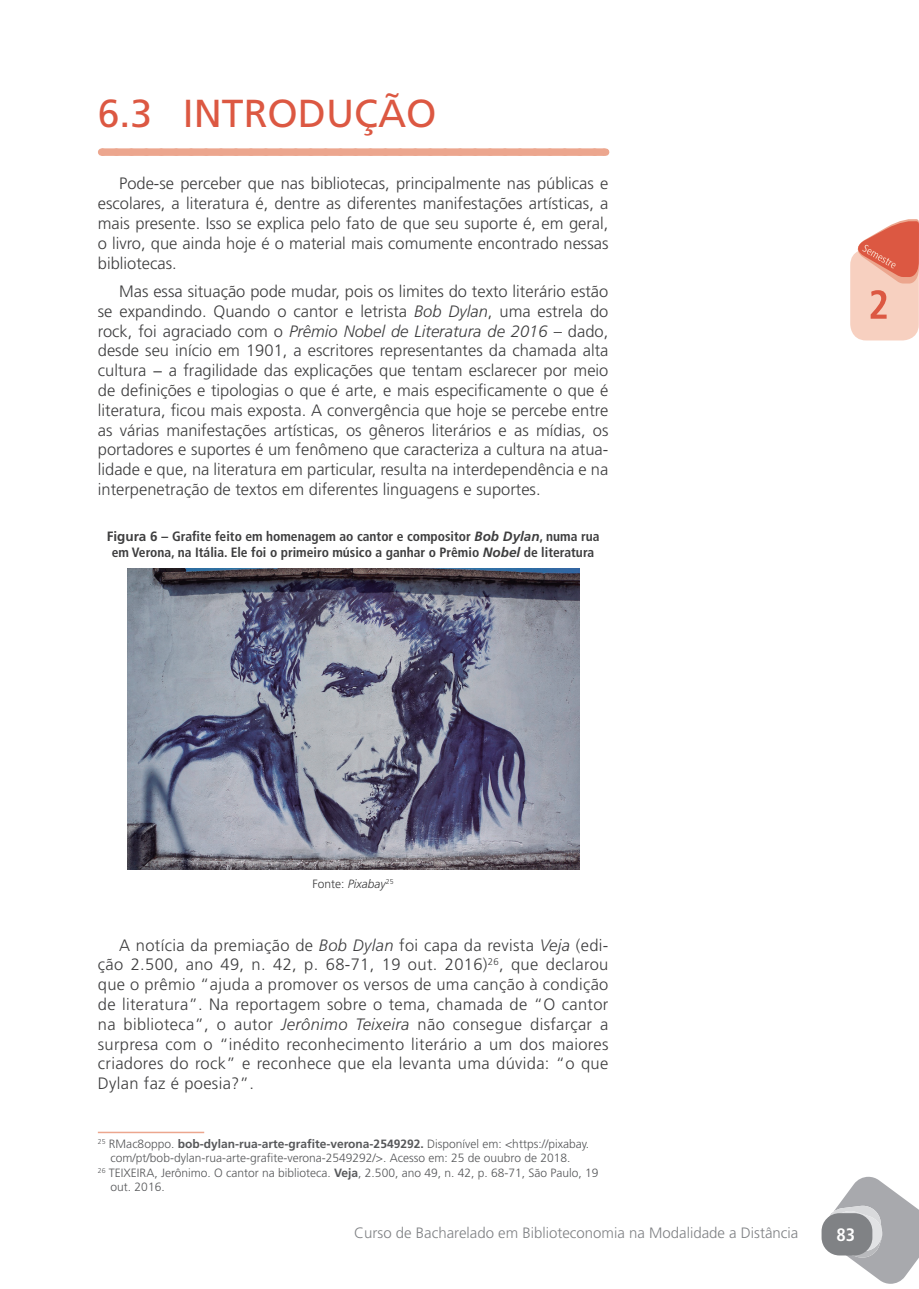
<style>
.page{position:relative;width:919px;height:1289px;background:#fff}
.page>*{position:absolute;margin:0;border:0;box-sizing:border-box;transform-origin:0 0}
.t1{font:39px "Frutiger LT Std";color:#dc5842}
.t2{font:700 condensed 18px "Frutiger LT Std";color:#fff}
.t3{font:300 16.5px/19.8px "Frutiger LT Std";color:#3e3e3f;text-align:justify}
.t4{font:300 15px "Frutiger LT Std";color:#808285}
.t5{font:700 condensed 13.5px/16.2px "Frutiger LT Std";color:#3e3e3f;text-align:center}
.t6{font:300 12px "Frutiger LT Std";color:#57585a}
.t7{font:700 12px "Frutiger LT Std";color:#57585a}
.t8{font:italic 300 12px "Frutiger LT Std";color:#3e3e3f}
.s1{font-style:italic}
.s2{font-stretch:normal}
.s3{font-style:italic;font-stretch:normal}
.s4{font-style:normal}
.s5{font-weight:300}
.s6{font-weight:700}
</style>
<div class="page">
<svg style="left:823px;top:1176px;width:95px;height:107px"></svg>
<div style="left:821px;top:1213px;width:51px;height:42px;background:#808285;border-radius:18px"></div>
<div style="left:850px;top:249px;width:68px;height:91px;background:#f7d0c0;border-radius:16px"></div>
<svg style="left:870px;top:290px;width:16px;height:29px"></svg>
<svg style="left:850px;top:219px;width:68px;height:64px"></svg>
<div style="left:102px;top:148px;width:502px;height:8px;background:#eca68e"></div>
<svg style="left:116px;top:148px;width:481px;height:8px"></svg>
<img style="left:127px;top:568px;width:452px;height:301px">
<hr style="left:98px;top:1131px;width:106px;height:2px;background:#eca68e">
<h1 class="t1" style="left:98px;top:91px;width:340px">6.3 INTRODUÇÃO</h1>
<p class="t3" style="left:98px;top:174px;width:512px;text-indent:21px">Pode-se perceber que nas bibliotecas, principalmente nas públicas e escolares, a literatura é, dentre as diferentes manifestações artísticas, a mais presente. Isso se explica pelo fato de que seu suporte é, em geral, o livro, que ainda hoje é o material mais comumente encontrado nessas bibliotecas.</p>
<p class="t3" style="left:98px;top:282px;width:512px;text-indent:21px">Mas essa situação pode mudar, pois os limites do texto literário estão se expandindo. Quando o cantor e letrista <span class="s1">Bob Dylan</span>, uma estrela do rock, foi agraciado com o <span class="s1">Prêmio Nobel de Literatura de 2016</span> – dado, desde seu início em 1901, a escritores representantes da chamada alta cultura − a fragilidade das explicações que tentam esclarecer por meio de definições e tipologias o que é arte, e mais especificamente o que é literatura, ficou mais exposta. A convergência que hoje se percebe entre as várias manifestações artísticas, os gêneros literários e as mídias, os portadores e suportes é um fenômeno que caracteriza a cultura na atua&shy;lidade e que, na literatura em particular, resulta na interdependência e na interpenetração de textos em diferentes linguagens e suportes.</p>
<p class="t5" style="left:107px;top:528px;width:494px"><span class="s2">Figura 6 –</span> Grafite feito em homenagem ao cantor e compositor <span class="s3">Bob Dylan</span>, numa rua em Verona, na Itália. Ele foi o primeiro músico a ganhar o Prêmio <span class="s3">Nobel</span> de literatura</p>
<p class="t8" style="left:312px;top:877px;width:83px"><span class="s4">Fonte:</span> Pixabay<sup>25</sup></p>
<p class="t3" style="left:98px;top:935px;width:512px;text-indent:21px">A notícia da premiação de <span class="s1">Bob Dylan</span> foi capa da revista <span class="s1">Veja</span> (edi&shy;ção 2.500, ano 49, n. 42, p. 68-71, 19 out. 2016)<sup>26</sup>, que declarou que o prêmio “ajuda a promover os versos de uma canção à condição de literatura”. Na reportagem sobre o tema, chamada de “O cantor na biblioteca”, o autor <span class="s1">Jerônimo Teixeira</span> não consegue disfarçar a surpresa com o “inédito reconhecimento literário a um dos maiores criadores do rock” e reconhece que ela levanta uma dúvida: “o que Dylan faz é poesia?”.</p>
<p class="t7" style="left:98px;top:1136px;width:493px"><sup>25</sup> <span class="s5">RMac8oppo.</span> bob-dylan-rua-arte-grafite-verona-2549292. <span class="s5">Disponível em: &lt;https://pixabay.</span></p>
<p class="t6" style="left:111px;top:1151px;width:461px">com/pt/bob-dylan-rua-arte-grafite-verona-2549292/&gt;. Acesso em: 25 de ouubro de 2018.</p>
<p class="t6" style="left:98px;top:1165px;width:502px"><sup>26</sup> TEIXEIRA, Jerônimo. O cantor na biblioteca. <span class="s6">Veja</span>, 2.500, ano 49, n. 42, p. 68-71, São Paulo, 19</p>
<p class="t6" style="left:111px;top:1180px;width:56px">out. 2016.</p>
<p class="t4" style="left:354px;top:1224px;width:445px">Curso de Bacharelado em Biblioteconomia na Modalidade a Distância</p>
<p class="t2" style="left:836px;top:1223px;width:20px">83</p>
</div>
